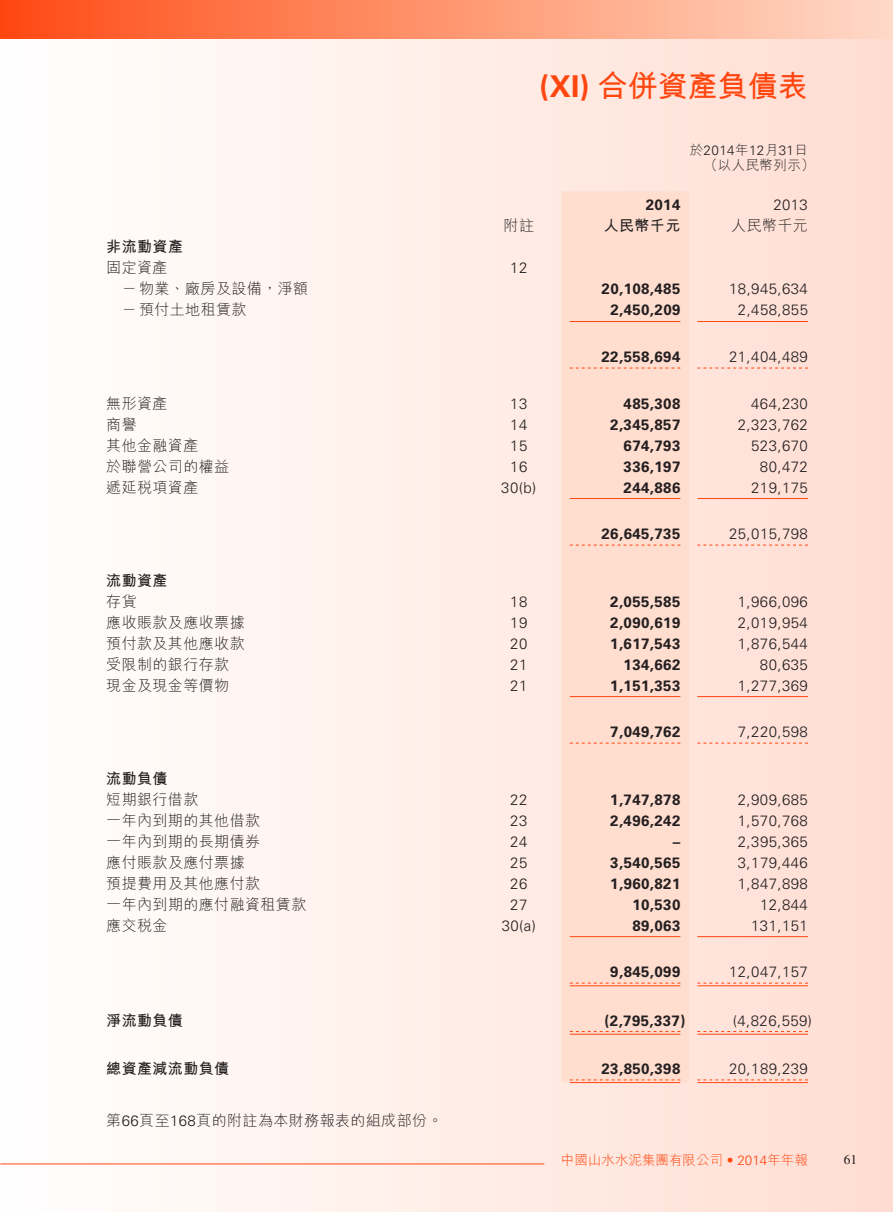
<style>
.page{position:relative;width:893px;height:1212px;background:#fff}
.page>*{position:absolute;margin:0;border:0;box-sizing:border-box;transform-origin:0 0}
.t1{font:700 30px "M Hei HK";color:#ff460f}
.t2{font:300 15px "Univers LT Std";letter-spacing:.03em;color:#231f20}
.t3{font:700 15px "Univers LT Std";letter-spacing:.03em;color:#231f20}
.t4{font:300 15px "M Hei HK";letter-spacing:.03em;color:#231f20}
.t5{font:700 15px "M Hei HK";letter-spacing:.03em;color:#231f20}
.t6{font:300 13.5px "M Hei HK";color:#ff460f}
.t7{font:300 13.5px "Univers LT Std";letter-spacing:.03em;color:#231f20}
.t8{font:300 13.5px "M Hei HK";letter-spacing:.03em;color:#231f20}
.t9{font:13.5px "Times LT Std";color:#231f20}
.s1{font-family:"Univers LT Std"}
.s2{font-family:"M Hei HK"}
</style>
<div class="page">
<div style="left:0;top:38px;width:893px;height:1174px;background:linear-gradient(to right,#fffffe,#ffddd2)"></div>
<div style="left:0;top:0;width:893px;height:38px;background:linear-gradient(to right,#ff4c15,#ffdcc9)"></div>
<hr style="left:0;top:1163px;width:544px;height:1px;background:#ff460f">
<div style="left:561px;top:191px;width:128px;height:891px;background:#ffddcf"></div>
<hr style="left:570px;top:321px;width:110px;height:1px;background:#ff460f">
<hr style="left:697px;top:321px;width:111px;height:1px;background:#ff460f">
<svg style="left:570px;top:368px;width:110px;height:1px"></svg>
<svg style="left:697px;top:368px;width:111px;height:1px"></svg>
<hr style="left:570px;top:498px;width:110px;height:1px;background:#ff460f">
<hr style="left:697px;top:498px;width:111px;height:1px;background:#ff460f">
<svg style="left:570px;top:545px;width:110px;height:1px"></svg>
<svg style="left:697px;top:545px;width:111px;height:1px"></svg>
<hr style="left:570px;top:696px;width:110px;height:1px;background:#ff460f">
<hr style="left:697px;top:696px;width:111px;height:1px;background:#ff460f">
<svg style="left:570px;top:743px;width:110px;height:1px"></svg>
<svg style="left:697px;top:743px;width:111px;height:1px"></svg>
<hr style="left:570px;top:936px;width:110px;height:1px;background:#ff460f">
<hr style="left:697px;top:936px;width:111px;height:1px;background:#ff460f">
<svg style="left:570px;top:983px;width:110px;height:1px"></svg>
<hr style="left:570px;top:985px;width:110px;height:1px;background:#ff460f">
<svg style="left:697px;top:983px;width:111px;height:1px"></svg>
<hr style="left:697px;top:985px;width:111px;height:1px;background:#ff460f">
<svg style="left:570px;top:1031px;width:110px;height:1px"></svg>
<hr style="left:570px;top:1034px;width:110px;height:1px;background:#ff460f">
<svg style="left:697px;top:1031px;width:111px;height:1px"></svg>
<hr style="left:697px;top:1034px;width:111px;height:1px;background:#ff460f">
<svg style="left:570px;top:1079px;width:110px;height:1px"></svg>
<hr style="left:570px;top:1082px;width:110px;height:1px;background:#ff460f">
<svg style="left:697px;top:1079px;width:111px;height:1px"></svg>
<hr style="left:697px;top:1082px;width:111px;height:1px;background:#ff460f">
<h1 class="t1" style="left:540px;top:65px;width:270px"><span class="s1">(XI)</span> 合併資產負債表</h1>
<p class="t7" style="left:690px;top:142px;width:120px"><span class="s2">於</span>2014<span class="s2">年</span>12<span class="s2">月</span>31<span class="s2">日</span></p>
<p class="t8" style="left:704px;top:155px;width:112px">（以人民幣列示）</p>
<p class="t3" style="left:646px;top:196px;width:36px">2014</p>
<p class="t2" style="left:773px;top:196px;width:36px">2013</p>
<p class="t4" style="left:504px;top:215px;width:32px">附註</p>
<p class="t5" style="left:604px;top:215px;width:78px">人民幣千元</p>
<p class="t4" style="left:731px;top:215px;width:78px">人民幣千元</p>
<p class="t5" style="left:106px;top:236px;width:78px">非流動資產</p>
<p class="t4" style="left:106px;top:257px;width:63px">固定資產</p>
<p class="t2" style="left:510px;top:259px;width:19px">12</p>
<p class="t4" style="left:122px;top:278px;width:188px">－物業、廠房及設備，淨額</p>
<p class="t3" style="left:602px;top:280px;width:80px">20,108,485</p>
<p class="t2" style="left:729px;top:280px;width:80px">18,945,634</p>
<p class="t4" style="left:122px;top:299px;width:126px">－預付土地租賃款</p>
<p class="t3" style="left:610px;top:301px;width:72px">2,450,209</p>
<p class="t2" style="left:738px;top:301px;width:72px">2,458,855</p>
<p class="t3" style="left:602px;top:348px;width:80px">22,558,694</p>
<p class="t2" style="left:729px;top:348px;width:80px">21,404,489</p>
<p class="t4" style="left:106px;top:392px;width:63px">無形資產</p>
<p class="t2" style="left:510px;top:394px;width:19px">13</p>
<p class="t3" style="left:624px;top:394px;width:58px">485,308</p>
<p class="t2" style="left:751px;top:394px;width:58px">464,230</p>
<p class="t4" style="left:106px;top:413px;width:32px">商譽</p>
<p class="t2" style="left:510px;top:415px;width:19px">14</p>
<p class="t3" style="left:610px;top:415px;width:72px">2,345,857</p>
<p class="t2" style="left:738px;top:415px;width:72px">2,323,762</p>
<p class="t4" style="left:106px;top:434px;width:94px">其他金融資產</p>
<p class="t2" style="left:510px;top:436px;width:19px">15</p>
<p class="t3" style="left:624px;top:436px;width:58px">674,793</p>
<p class="t2" style="left:751px;top:436px;width:58px">523,670</p>
<p class="t4" style="left:106px;top:455px;width:124px">於聯營公司的權益</p>
<p class="t2" style="left:510px;top:457px;width:19px">16</p>
<p class="t3" style="left:624px;top:457px;width:58px">336,197</p>
<p class="t2" style="left:760px;top:457px;width:49px">80,472</p>
<p class="t4" style="left:106px;top:476px;width:94px">遞延稅項資產</p>
<p class="t2" style="left:501px;top:478px;width:37px">30(b)</p>
<p class="t3" style="left:624px;top:478px;width:58px">244,886</p>
<p class="t2" style="left:751px;top:478px;width:58px">219,175</p>
<p class="t3" style="left:602px;top:525px;width:80px">26,645,735</p>
<p class="t2" style="left:729px;top:525px;width:80px">25,015,798</p>
<p class="t5" style="left:106px;top:569px;width:63px">流動資產</p>
<p class="t4" style="left:106px;top:590px;width:32px">存貨</p>
<p class="t2" style="left:510px;top:592px;width:19px">18</p>
<p class="t3" style="left:610px;top:592px;width:72px">2,055,585</p>
<p class="t2" style="left:738px;top:592px;width:72px">1,966,096</p>
<p class="t4" style="left:106px;top:611px;width:140px">應收賬款及應收票據</p>
<p class="t2" style="left:510px;top:613px;width:19px">19</p>
<p class="t3" style="left:610px;top:613px;width:72px">2,090,619</p>
<p class="t2" style="left:738px;top:613px;width:72px">2,019,954</p>
<p class="t4" style="left:106px;top:632px;width:140px">預付款及其他應收款</p>
<p class="t2" style="left:510px;top:634px;width:19px">20</p>
<p class="t3" style="left:610px;top:634px;width:72px">1,617,543</p>
<p class="t2" style="left:738px;top:634px;width:72px">1,876,544</p>
<p class="t4" style="left:106px;top:653px;width:124px">受限制的銀行存款</p>
<p class="t2" style="left:510px;top:655px;width:19px">21</p>
<p class="t3" style="left:624px;top:655px;width:58px">134,662</p>
<p class="t2" style="left:760px;top:655px;width:49px">80,635</p>
<p class="t4" style="left:106px;top:674px;width:124px">現金及現金等價物</p>
<p class="t2" style="left:510px;top:676px;width:19px">21</p>
<p class="t3" style="left:610px;top:676px;width:72px">1,151,353</p>
<p class="t2" style="left:738px;top:676px;width:72px">1,277,369</p>
<p class="t3" style="left:610px;top:723px;width:72px">7,049,762</p>
<p class="t2" style="left:738px;top:723px;width:72px">7,220,598</p>
<p class="t5" style="left:106px;top:767px;width:63px">流動負債</p>
<p class="t4" style="left:106px;top:788px;width:94px">短期銀行借款</p>
<p class="t2" style="left:510px;top:790px;width:19px">22</p>
<p class="t3" style="left:610px;top:790px;width:72px">1,747,878</p>
<p class="t2" style="left:738px;top:790px;width:72px">2,909,685</p>
<p class="t4" style="left:106px;top:809px;width:155px">一年內到期的其他借款</p>
<p class="t2" style="left:510px;top:811px;width:19px">23</p>
<p class="t3" style="left:610px;top:811px;width:72px">2,496,242</p>
<p class="t2" style="left:738px;top:811px;width:72px">1,570,768</p>
<p class="t4" style="left:106px;top:830px;width:155px">一年內到期的長期債券</p>
<p class="t2" style="left:510px;top:832px;width:19px">24</p>
<p class="t3" style="left:673px;top:832px;width:9px">–</p>
<p class="t2" style="left:738px;top:832px;width:72px">2,395,365</p>
<p class="t4" style="left:106px;top:851px;width:140px">應付賬款及應付票據</p>
<p class="t2" style="left:510px;top:853px;width:19px">25</p>
<p class="t3" style="left:610px;top:853px;width:72px">3,540,565</p>
<p class="t2" style="left:738px;top:853px;width:72px">3,179,446</p>
<p class="t4" style="left:106px;top:872px;width:155px">預提費用及其他應付款</p>
<p class="t2" style="left:510px;top:874px;width:19px">26</p>
<p class="t3" style="left:610px;top:874px;width:72px">1,960,821</p>
<p class="t2" style="left:738px;top:874px;width:72px">1,847,898</p>
<p class="t4" style="left:106px;top:893px;width:202px">一年內到期的應付融資租賃款</p>
<p class="t2" style="left:510px;top:895px;width:19px">27</p>
<p class="t3" style="left:632px;top:895px;width:49px">10,530</p>
<p class="t2" style="left:760px;top:895px;width:49px">12,844</p>
<p class="t4" style="left:106px;top:914px;width:63px">應交稅金</p>
<p class="t2" style="left:502px;top:916px;width:36px">30(a)</p>
<p class="t3" style="left:632px;top:916px;width:49px">89,063</p>
<p class="t2" style="left:751px;top:916px;width:58px">131,151</p>
<p class="t3" style="left:610px;top:963px;width:72px">9,845,099</p>
<p class="t2" style="left:729px;top:963px;width:80px">12,047,157</p>
<p class="t5" style="left:106px;top:1009px;width:78px">淨流動負債</p>
<p class="t3" style="left:604px;top:1011px;width:82px">(2,795,337)</p>
<p class="t2" style="left:733px;top:1011px;width:81px">(4,826,559)</p>
<p class="t5" style="left:106px;top:1057px;width:124px">總資產減流動負債</p>
<p class="t3" style="left:602px;top:1060px;width:80px">23,850,398</p>
<p class="t2" style="left:729px;top:1059px;width:80px">20,189,239</p>
<p class="t4" style="left:106px;top:1110px;width:338px">第<span class="s1">66</span>頁至<span class="s1">168</span>頁的附註為本財務報表的組成部份。</p>
<p class="t6" style="left:561px;top:1151px;width:248px">中國山水水泥集團有限公司 <span class="s1">• 2014</span>年年報</p>
<p class="t9" style="left:844px;top:1152px;width:15px">61</p>
</div>
